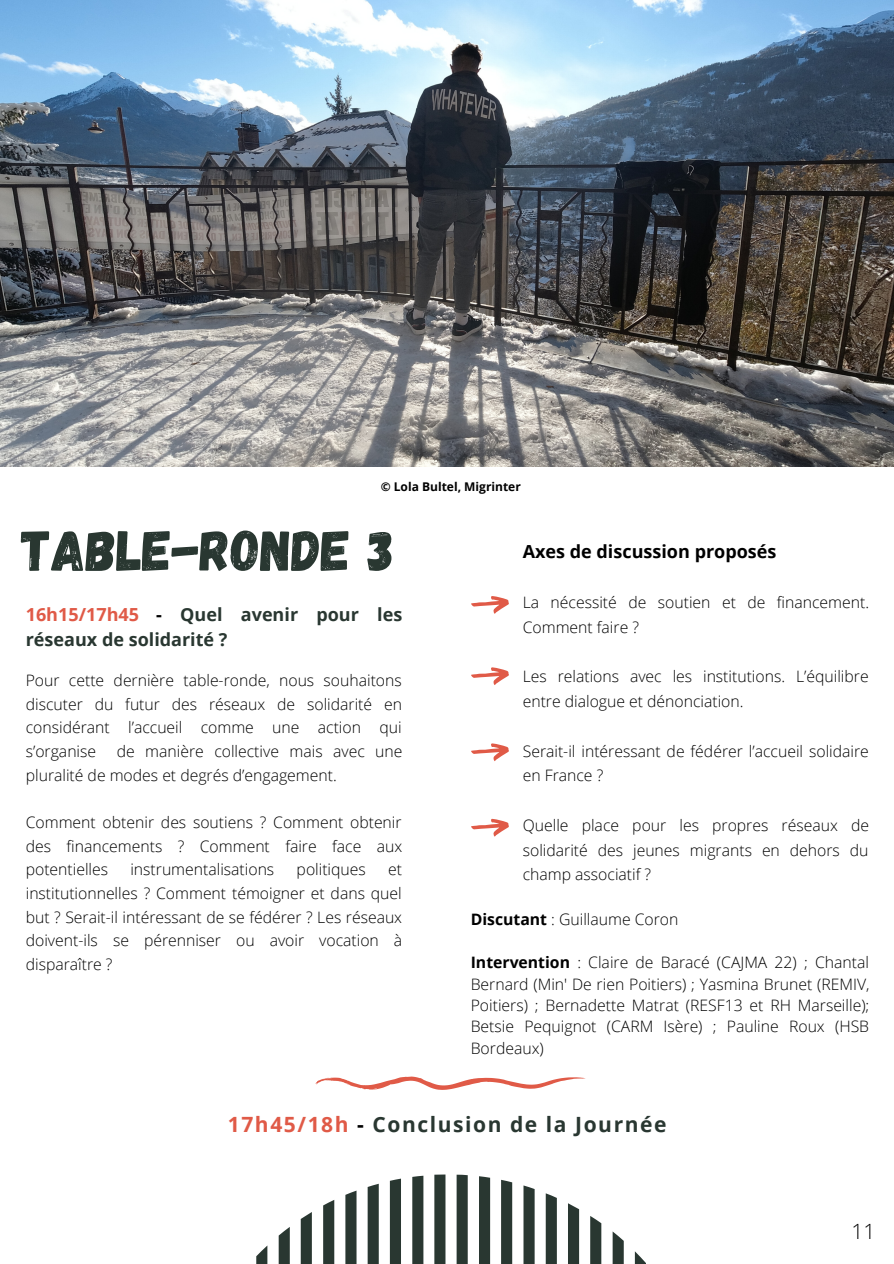
<style>
.page{position:relative;width:894px;height:1264px;background:#fff}
.page>*{position:absolute;margin:0;border:0;box-sizing:border-box;transform-origin:0 0}
.t1{font:57px "Gagalin";color:#293731}
.t2{font:700 21px "Open Sans";letter-spacing:.075em;color:#293731}
.t3{font:300 21px "Open Sans";color:#000}
.t4{font:700 18px/24.8px "Open Sans";color:#293731}
.t5{font:700 18px "Open Sans";color:#000}
.t6{font:300 15.75px/23.7px "Open Sans";color:#000;text-align:justify}
.t7{font:700 12px "Open Sans";color:#000}
.s1{color:#e05a47}
.s2{color:#000}
.s3{font-weight:700}
</style>
<div class="page">
<svg style="left:471px;top:596px;width:38px;height:18px"></svg>
<svg style="left:471px;top:667px;width:38px;height:18px"></svg>
<svg style="left:471px;top:743px;width:38px;height:18px"></svg>
<svg style="left:471px;top:818px;width:38px;height:18px"></svg>
<img style="left:0;top:0;width:893px;height:466px">
<svg style="left:256px;top:1076px;width:390px;height:187px"></svg>
<p class="t7" style="left:380px;top:478px;width:142px">© Lola Bultel, Migrinter</p>
<p class="t1" style="left:21px;top:513px;width:374px">TABLE-RONDE 3</p>
<p class="t4" style="left:26px;top:601px;width:378px"><span class="s1">16h15/17h45</span> <span class="s2">-</span> Quel avenir pour les réseaux de solidarité ?</p>
<p class="t6" style="left:26px;top:668px;width:377px">Pour cette dernière table-ronde, nous souhaitons discuter du futur des réseaux de solidarité en considérant l’accueil comme une action qui s’organise</p>
<p class="t6" style="left:26px;top:739px;width:378px;text-indent:91px">de manière collective mais avec une pluralité de modes et degrés d’engagement.</p>
<p class="t6" style="left:26px;top:810px;width:378px">Comment obtenir des soutiens ? Comment obtenir des financements ? Comment faire face aux potentielles</p>
<p class="t6" style="left:130px;top:857px;width:145px">instrumentalisations</p>
<p class="t6" style="left:296px;top:857px;width:71px">politiques</p>
<p class="t6" style="left:26px;top:857px;width:378px;text-indent:362px">et institutionnelles ? Comment témoigner et dans quel but ? Serait-il intéressant de se fédérer ? Les réseaux doivent-ils se pérenniser ou avoir vocation à disparaître ?</p>
<p class="t5" style="left:522px;top:539px;width:255px">Axes de discussion proposés</p>
<p class="t6" style="left:522px;top:589px;width:347px;line-height:24.8px">La nécessité de soutien et de financement.<br>Comment faire ?</p>
<p class="t6" style="left:522px;top:663px;width:347px;line-height:24.8px">Les relations avec les institutions. L’équilibre entre dialogue et dénonciation.</p>
<p class="t6" style="left:522px;top:738px;width:347px;line-height:24.8px">Serait-il intéressant de fédérer l’accueil solidaire en France ?</p>
<p class="t6" style="left:522px;top:812px;width:347px;line-height:24.8px">Quelle place pour les propres réseaux de solidarité des jeunes migrants en dehors du champ associatif ?</p>
<p class="t6" style="left:470px;top:907px;width:209px"><span class="s3">Discutant</span> : Guillaume Coron</p>
<p class="t6" style="left:470px;top:951px;width:400px;line-height:21.5px"><span class="s3">Intervention</span> : Claire de Baracé (CAJMA 22) ; Chantal Bernard (Min' De rien Poitiers) ; Yasmina Brunet (REMIV, Poitiers) ; Bernadette Matrat (RESF13 et RH Marseille); Betsie Pequignot (CARM Isère) ; Pauline Roux (HSB Bordeaux)</p>
<p class="t2" style="left:228px;top:1109px;width:440px"><span class="s1">17h45/18h</span> <span class="s2">-</span> Conclusion de la Journée</p>
<p class="t3" style="left:851px;top:1216px;width:25px">11</p>
</div>
